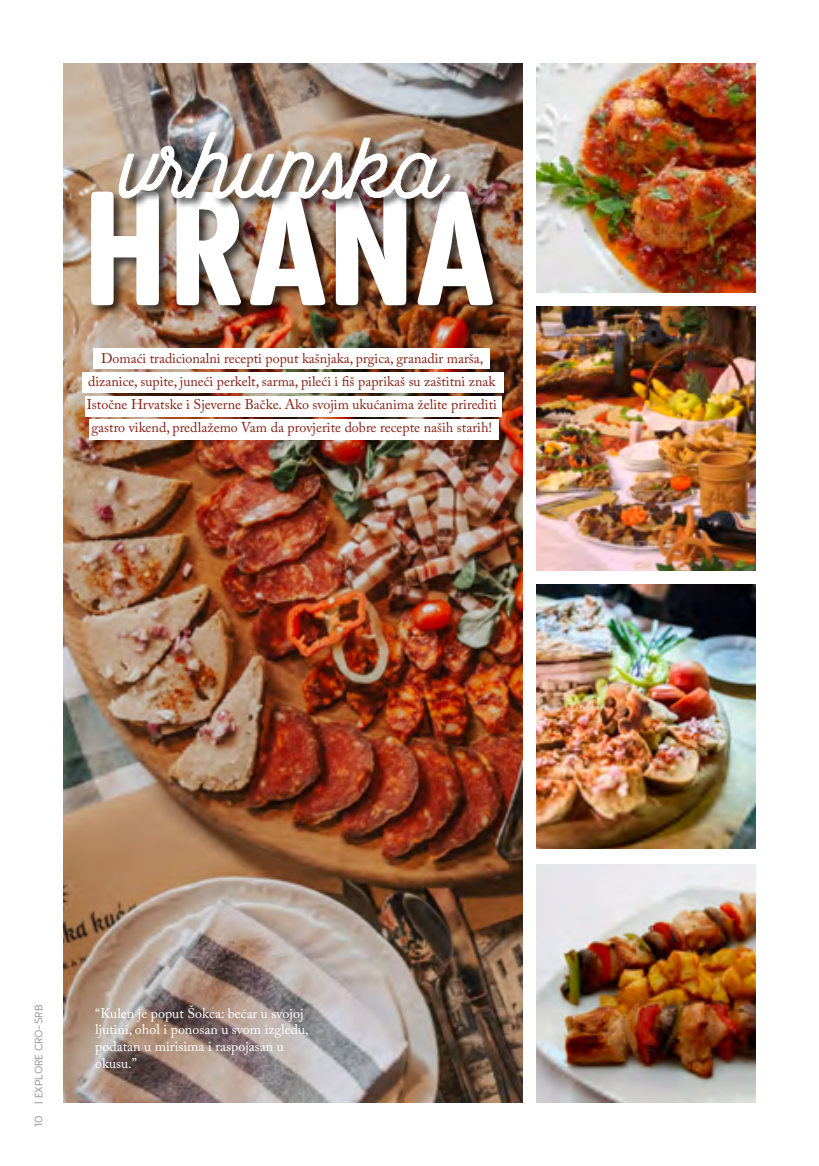
<style>
.page{position:relative;width:819px;height:1166px;background:#fff}
.page>*{position:absolute;margin:0;border:0;box-sizing:border-box;transform-origin:0 0}
.t1{font:700 170.45px "Futura Round Cond";color:#fff}
.t2{font:700 91px "Local Brewery";color:#fff}
.t3{font:14px/22.8px "Adobe Caslon Pro";color:#841f12;text-align:center}
.t4{font:14px/16.8px "Adobe Caslon Pro";color:#fff}
.t5{font:12.25px "Calvin";letter-spacing:-.025em;color:#98949d}
</style>
<div class="page">
<img style="left:63px;top:63px;width:460px;height:1040px">
<img style="left:536px;top:63px;width:220px;height:230px">
<img style="left:536px;top:584px;width:220px;height:264px">
<img style="left:536px;top:864px;width:220px;height:239px">
<div style="left:92px;top:191px;width:413px;height:124px;background:#000;opacity:.64"></div>
<div style="left:119px;top:130px;width:343px;height:81px;background:#000;opacity:.64"></div>
<img style="left:536px;top:306px;width:220px;height:264px">
<div style="left:93px;top:349px;width:397px;height:20px;background:#fff"></div>
<div style="left:82px;top:372px;width:422px;height:21px;background:#fff"></div>
<div style="left:85px;top:396px;width:416px;height:20px;background:#fff"></div>
<div style="left:89px;top:419px;width:409px;height:21px;background:#fff"></div>
<h2 class="t2" style="left:121px;top:112px;width:325px">vrhunska</h2>
<h1 class="t1" style="left:82px;top:136px;width:413px">HRANA</h1>
<p class="t3" style="left:87px;top:347px;width:411px">Domaći tradicionalni recepti poput kašnjaka, prgica, granadir marša, dizanice, supite, juneći perkelt, sarma, pileći i fiš paprikaš su zaštitni znak Istočne Hrvatske i Sjeverne Bačke. Ako svojim ukućanima želite prirediti gastro vikend, predlažemo Vam da provjerite dobre recepte naših starih!</p>
<p class="t5" style="left:33px;top:1127px;width:124px;rotate:-90deg">10 | EXPLORE CRO-SRB</p>
<p class="t4" style="left:95px;top:1004px;width:215px">“Kulen je poput Šokca: bećar u svojoj ljutini, ohol i ponosan u svom izgledu, podatan u mirisima i raspojasan u okusu.”</p>
</div>
